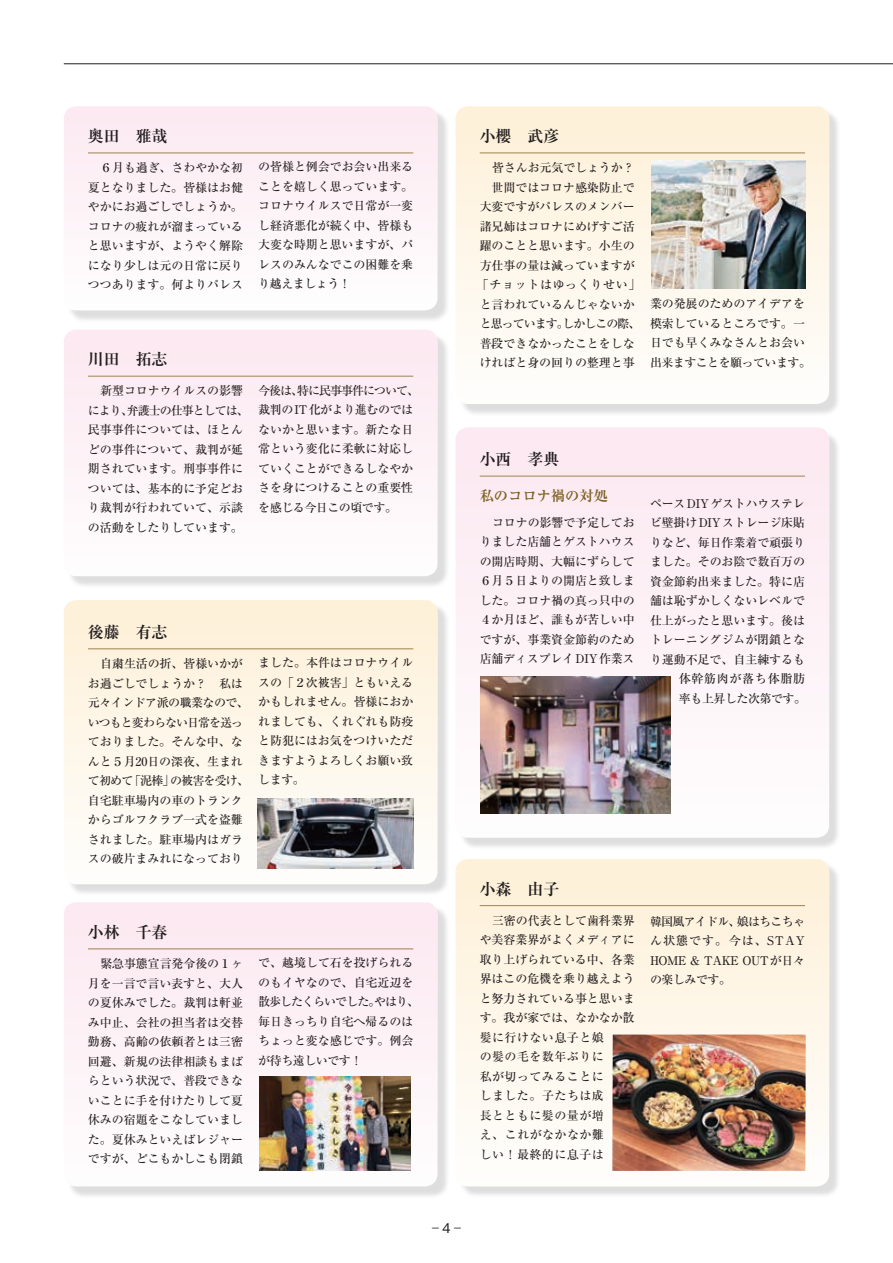
<style>
.page{position:relative;width:893px;height:1263px;background:#fff}
.page>*{position:absolute;margin:0;border:0;box-sizing:border-box;transform-origin:0 0}
.t1{font:700 15.9px "Ryumin Pr 6";color:#231f20}
.t2{font:700 14.25px "Ryumin Pr 6";color:#7b6123}
.t3{font:500 13.5px "Gothic BBB Pr 6";color:#231f20}
.t4{font:500 12px/19.5px "Ryumin Pr 6";letter-spacing:-.01em;color:#231f20}
</style>
<div class="page">
<div style="left:458px;top:862px;width:383px;height:336px;background:#231f20;opacity:.15"></div>
<div style="left:67px;top:905px;width:382px;height:293px;background:#231f20;opacity:.15"></div>
<div style="left:458px;top:430px;width:383px;height:420px;background:#231f20;opacity:.15"></div>
<div style="left:67px;top:603px;width:382px;height:293px;background:#231f20;opacity:.15"></div>
<div style="left:458px;top:109px;width:383px;height:307px;background:#231f20;opacity:.15"></div>
<div style="left:67px;top:332px;width:382px;height:256px;background:#231f20;opacity:.15"></div>
<div style="left:455px;top:859px;width:374px;height:327px;background:linear-gradient(to bottom,#fef0d7,#fefefc);border-radius:13px"></div>
<div style="left:64px;top:902px;width:373px;height:284px;background:#fdf1f6;border-radius:13px"></div>
<div style="left:455px;top:427px;width:374px;height:411px;background:#fdf1f6;border-radius:13px"></div>
<div style="left:64px;top:600px;width:373px;height:284px;background:linear-gradient(to bottom,#fef0d7,#fdfcfb);border-radius:13px"></div>
<div style="left:455px;top:106px;width:374px;height:298px;background:linear-gradient(to bottom,#fceed5,#fdfdfc);border-radius:13px"></div>
<div style="left:64px;top:330px;width:373px;height:246px;background:#fdf2f7;border-radius:13px"></div>
<div style="left:67px;top:109px;width:382px;height:213px;background:#231f20;opacity:.15"></div>
<div style="left:64px;top:106px;width:373px;height:204px;background:#fdf3f7;border-radius:13px"></div>
<hr style="left:64px;top:64px;width:829px;height:1px;background:#231f20">
<hr style="left:88px;top:376px;width:325px;height:1px;background:#9c8452">
<hr style="left:88px;top:948px;width:325px;height:1px;background:#9c8452">
<img style="left:260px;top:1077px;width:151px;height:94px">
<hr style="left:88px;top:648px;width:325px;height:1px;background:#9c8452">
<img style="left:258px;top:799px;width:155px;height:69px">
<hr style="left:480px;top:153px;width:325px;height:1px;background:#9c8452">
<img style="left:651px;top:161px;width:154px;height:127px">
<hr style="left:480px;top:905px;width:325px;height:1px;background:#9c8452">
<img style="left:612px;top:1034px;width:194px;height:137px">
<hr style="left:480px;top:476px;width:325px;height:1px;background:#9c8452">
<img style="left:480px;top:676px;width:190px;height:137px">
<hr style="left:88px;top:153px;width:325px;height:1px;background:#9c8452">
<h1 class="t1" style="left:88px;top:123px;width:81px">奥田　雅哉</h1>
<p class="t4" style="left:88px;top:157px;width:157px;text-align:justify">　６月も過ぎ、さわやかな初夏となりました。皆様はお健やかにお過ごしでしょうか。コロナの疲れが溜まっていると思いますが、ようやく解除になり少しは元の日常に戻りつつあります。何よりパレス</p>
<p class="t4" style="left:258px;top:157px;width:157px;text-align:justify">の皆様と例会でお会い出来ることを嬉しく思っています。コロナウイルスで日常が一変し経済悪化が続く中、皆様も大変な時期と思いますが、パレスのみんなでこの困難を乗り越えましょう！</p>
<h1 class="t1" style="left:88px;top:347px;width:81px">川田　拓志</h1>
<p class="t4" style="left:88px;top:381px;width:162px">　新型コロナウイルスの影響により、弁護士の仕事としては、民事事件については、ほとんどの事件について、裁判が延期されています。刑事事件については、基本的に予定どおり裁判が行われていて、示談の活動をしたりしています。</p>
<p class="t4" style="left:258px;top:380px;width:162px">今後は、特に民事事件について、裁判のIT化がより進むのではないかと思います。新たな日常という変化に柔軟に対応していくことができるしなやかさを身につけることの重要性を感じる今日この頃です。</p>
<h1 class="t1" style="left:88px;top:619px;width:81px">後藤　有志</h1>
<p class="t4" style="left:88px;top:653px;width:163px">　自粛生活の折、皆様いかがお過ごしでしょうか？　私は元々インドア派の職業なので、いつもと変わらない日常を送っておりました。そんな中、なんと５月20日の深夜、生まれて初めて「泥棒」の被害を受け、自宅駐車場内の車のトランクからゴルフクラブ一式を盗難されました。駐車場内はガラスの破片まみれになっており</p>
<p class="t4" style="left:258px;top:652px;width:157px;text-align:justify">ました。本件はコロナウイルスの「２次被害」ともいえるかもしれません。皆様におかれましても、くれぐれも防疫と防犯にはお気をつけいただきますようよろしくお願い致します。</p>
<h1 class="t1" style="left:88px;top:919px;width:81px">小林　千春</h1>
<p class="t4" style="left:88px;top:953px;width:157px;text-align:justify">　緊急事態宣言発令後の１ヶ月を一言で言い表すと、大人の夏休みでした。裁判は軒並み中止、会社の担当者は交替勤務、高齢の依頼者とは三密回避、新規の法律相談もまばらという状況で、普段できないことに手を付けたりして夏休みの宿題をこなしていました。夏休みといえばレジャーですが、どこもかしこも閉鎖</p>
<p class="t4" style="left:258px;top:952px;width:162px">で、越境して石を投げられるのもイヤなので、自宅近辺を散歩したくらいでした。やはり、毎日きっちり自宅へ帰るのはちょっと変な感じです。例会が待ち遠しいです！</p>
<h1 class="t1" style="left:480px;top:123px;width:81px">小櫻　武彦</h1>
<p class="t4" style="left:477px;top:157px;width:165px">　皆さんお元気でしょうか？　世間ではコロナ感染防止で大変ですがパレスのメンバー諸兄姉はコロナにめげすご活躍のことと思います。小生の方仕事の量は減っていますが「チョットはゆっくりせい」と言われているんじゃないかと思っています。しかしこの際、普段できなかったことをしなければと身の回りの整理と事</p>
<p class="t4" style="left:650px;top:293px;width:162px">業の発展のためのアイデアを模索しているところです。一日でも早くみなさんとお会い出来ますことを願っています。</p>
<h1 class="t1" style="left:480px;top:446px;width:81px">小西　孝典</h1>
<p class="t2" style="left:480px;top:484px;width:130px">私のコロナ禍の対処</p>
<p class="t4" style="left:480px;top:512px;width:157px;text-align:justify">　コロナの影響で予定しておりました店舗とゲストハウスの開店時期、大幅にずらして６月５日よりの開店と致しました。コロナ禍の真っ只中の４か月ほど、誰もが苦しい中ですが、事業資金節約のため店舗ディスプレイDIY作業ス</p>
<p class="t4" style="left:650px;top:493px;width:158px;text-align:right">ペースDIYゲストハウステレビ壁掛けDIYストレージ床貼りなど、毎日作業着で頑張りました。そのお陰で数百万の資金節約出来ました。特に店舗は恥ずかしくないレベルで仕上がったと思います。後はトレーニングジムが閉鎖となり運動不足で、自主練するも体幹筋肉が落ち体脂肪<br>率も上昇した次第です。</p>
<h1 class="t1" style="left:480px;top:876px;width:81px">小森　由子</h1>
<p class="t4" style="left:480px;top:910px;width:157px">　三密の代表として歯科業界や美容業界がよくメディアに取り上げられている中、各業界はこの危機を乗り越えようと努力されている事と思います。我が家では、なかなか散髪に行けない息子と娘<br>の髪の毛を数年ぶりに<br>私が切ってみることに<br>しました。子たちは成<br>長とともに髪の量が増<br>え、これがなかなか難<br>しい！最終的に息子は</p>
<p class="t4" style="left:650px;top:911px;width:156px;text-align:justify">韓国風アイドル、娘はちこちゃん状態です。今は、STAY HOME &amp; TAKE OUTが日々の楽しみです。</p>
<p class="t3" style="left:429px;top:1217px;width:37px">－4－</p>
</div>
